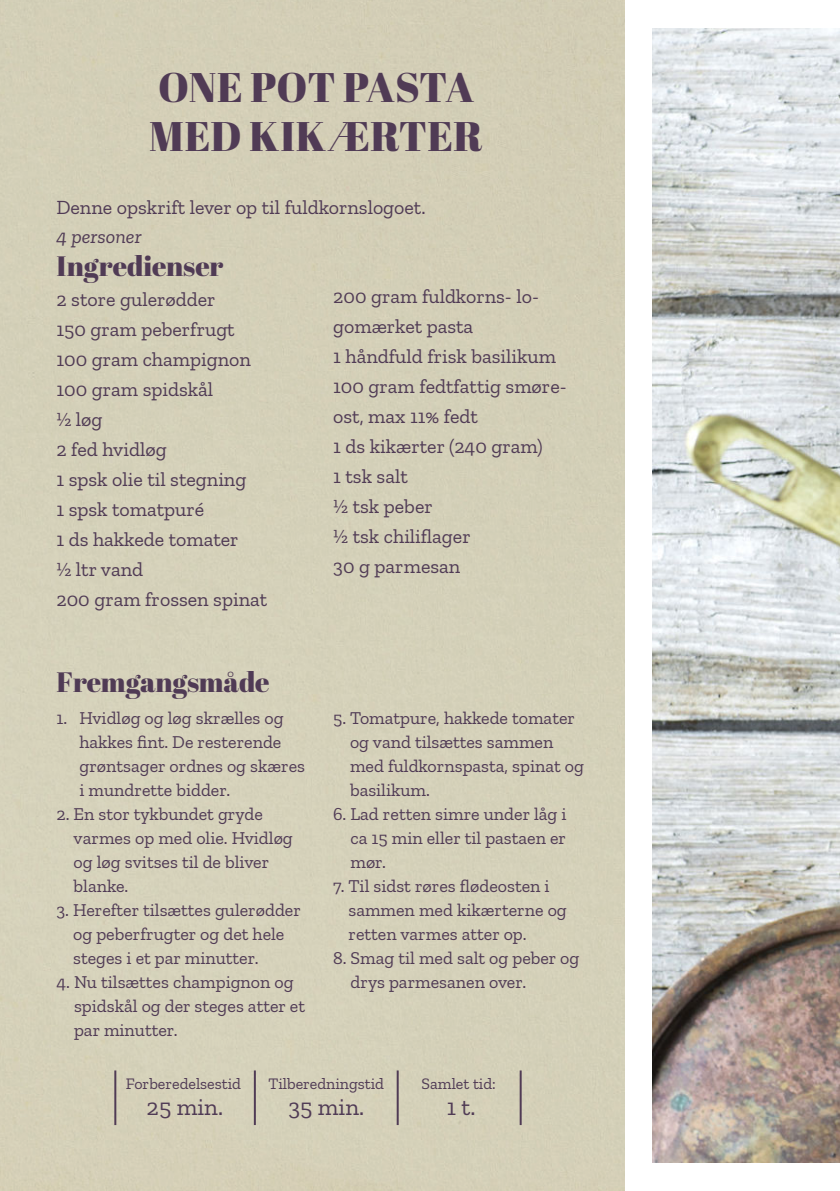
<style>
.page{position:relative;width:840px;height:1191px;background:#fff}
.page>*{position:absolute;margin:0;border:0;box-sizing:border-box;transform-origin:0 0}
.t1{font:41.4px/49.6px "Abril Fatface";letter-spacing:.005em;color:#503b55}
.t2{font:28px "Abril Fatface";color:#503b55}
.t3{font:24px "Zilla Slab";color:#503b55}
.t4{font:20px/30px "Zilla Slab";color:#503b55}
.t5{font:italic 20px "Zilla Slab";color:#503b55}
.t6{font:18px/24px "Zilla Slab";color:#503b55}
.t7{font:16px "Zilla Slab";color:#503b55}
</style>
<div class="page">
<div style="left:0;top:0;width:624px;height:1191px;background:#d4d0b8"></div>
<hr style="left:254px;top:1070px;width:2px;height:55px;background:#503b55">
<hr style="left:114px;top:1070px;width:2px;height:55px;background:#503b55">
<hr style="left:396px;top:1070px;width:2px;height:55px;background:#503b55">
<hr style="left:519px;top:1070px;width:2px;height:55px;background:#503b55">
<img style="left:652px;top:28px;width:187px;height:1134px">
<h1 class="t1" style="left:149px;top:66px;width:335px">ONE POT PASTA<br>MED KIKÆRTER</h1>
<p class="t4" style="left:56px;top:193px;width:370px">Denne opskrift lever op til fuldkornslogoet.</p>
<p class="t5" style="left:56px;top:228px;width:86px">4 personer</p>
<h2 class="t2" style="left:56px;top:254px;width:168px">Ingredienser</h2>
<p class="t4" style="left:56px;top:285px;width:212px">2 store gulerødder<br>150 gram peberfrugt<br>100 gram champignon<br>100 gram spidskål<br>½ løg<br>2 fed hvidløg<br>1 spsk olie til stegning<br>1 spsk tomatpuré<br>1 ds hakkede tomater<br>½ ltr vand<br>200 gram frossen spinat</p>
<p class="t4" style="left:333px;top:281px;width:235px">200 gram fuldkorns- lo&shy;gomærket pasta<br>1 håndfuld frisk basilikum<br>100 gram fedtfattig smøre&shy;ost, max 11% fedt<br>1 ds kikærter (240 gram)<br>1 tsk salt<br>½ tsk peber<br>½ tsk chiliflager<br>30 g parmesan</p>
<h2 class="t2" style="left:56px;top:670px;width:214px">Fremgangsmåde</h2>
<p class="t6" style="left:79px;top:705px;width:227px;text-indent:-23px">1. Hvidløg og løg skrælles og hakkes fint. De resterende grøntsager ordnes og skæres i mundrette bidder.</p>
<p class="t6" style="left:74px;top:801px;width:220px;text-indent:-17px">2. En stor tykbundet gryde varmes op med olie. Hvidløg og løg svitses til de bliver blanke.</p>
<p class="t6" style="left:73px;top:897px;width:229px;text-indent:-17px">3. Herefter tilsættes gulerødder og peberfrugter og det hele steges i et par minutter.</p>
<p class="t6" style="left:74px;top:969px;width:232px;text-indent:-18px">4. Nu tilsættes champignon og spidskål og der steges atter et par minutter.</p>
<p class="t6" style="left:350px;top:705px;width:235px;text-indent:-17px">5. Tomatpure, hakkede tomater og vand tilsættes sammen med fuldkornspasta, spinat og basilikum.</p>
<p class="t6" style="left:350px;top:801px;width:217px;text-align:justify;text-indent:-17px">6. Lad retten simre under låg i ca 15 min eller til pastaen er mør.</p>
<p class="t6" style="left:348px;top:873px;width:220px;text-indent:-15px">7. Til sidst røres flødeosten i sammen med kikærterne og retten varmes atter op.</p>
<p class="t6" style="left:350px;top:945px;width:230px;text-indent:-17px">8. Smag til med salt og peber og drys parmesanen over.</p>
<p class="t7" style="left:126px;top:1074px;width:117px">Forberedelsestid</p>
<h3 class="t3" style="left:146px;top:1093px;width:78px">25 min.</h3>
<h3 class="t3" style="left:288px;top:1093px;width:77px">35 min.</h3>
<h3 class="t3" style="left:446px;top:1093px;width:30px">1 t.</h3>
<p class="t7" style="left:268px;top:1074px;width:117px">Tilberedningstid</p>
<p class="t7" style="left:421px;top:1074px;width:76px">Samlet tid:</p>
</div>
